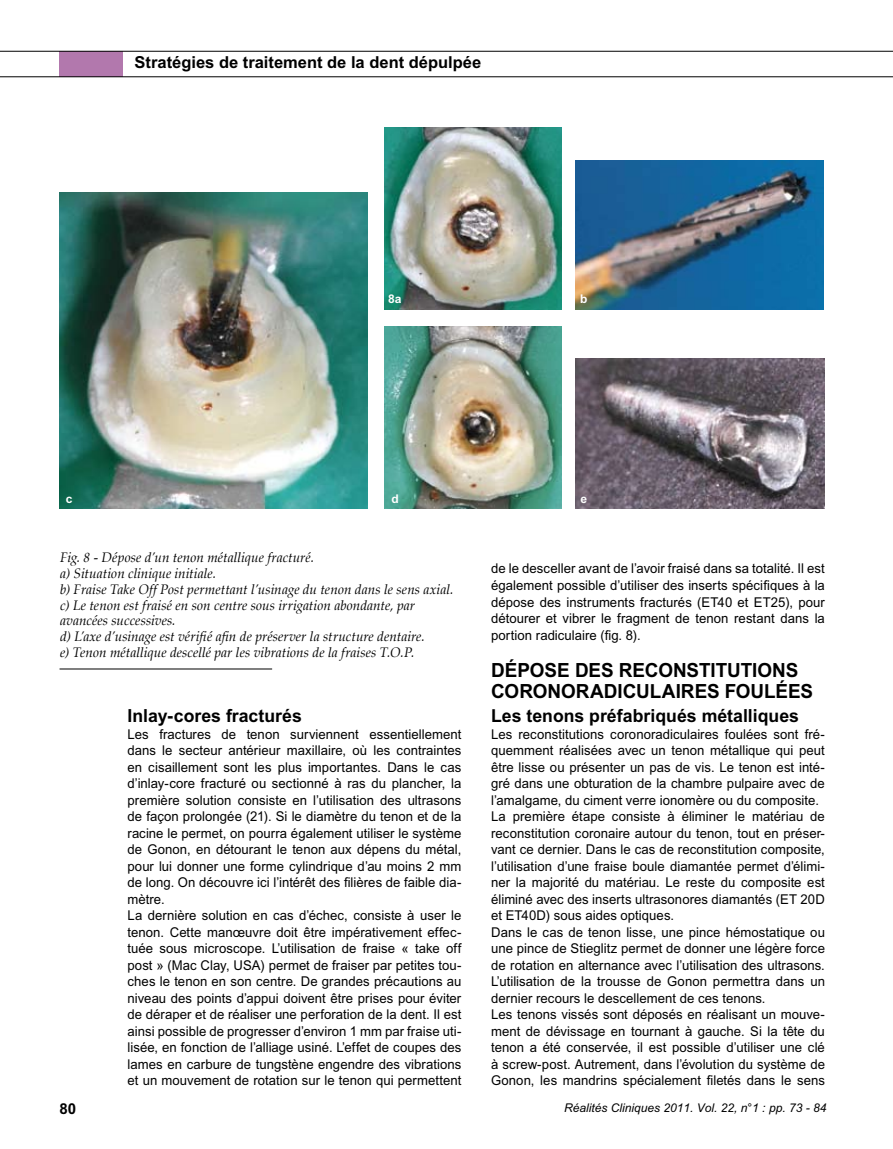
<style>
.page{position:relative;width:893px;height:1149px;background:#fff}
.page>*{position:absolute;margin:0;border:0;box-sizing:border-box;transform-origin:0 0}
.t1{font:700 19.5px "M Arial";color:#000}
.t2{font:700 18px "M Arial";color:#000}
.t3{font:700 16.5px "M Arial";color:#000}
.t4{font:700 15px "M Arial";color:#000}
.t5{font:13.5px/16.5px "M Arial";letter-spacing:.005em;color:#000}
.t6{font:italic 13.5px/15.8px "Palatino";letter-spacing:.005em;color:#000}
.t7{font:italic 12px "M Arial";color:#000}
.t8{font:700 12px "M Arial";color:#fff}
</style>
<div class="page">
<div style="left:60px;top:51px;width:63px;height:26px;background:#b278ad"></div>
<hr style="left:0;top:51px;width:893px;height:1px;background:#000">
<hr style="left:0;top:76px;width:893px;height:1px;background:#000">
<img style="left:385px;top:128px;width:177px;height:181px">
<img style="left:60px;top:192px;width:307px;height:316px">
<img style="left:385px;top:326px;width:177px;height:182px">
<img style="left:575px;top:161px;width:248px;height:148px">
<img style="left:575px;top:359px;width:250px;height:149px">
<hr style="left:60px;top:668px;width:212px;height:1px;background:#000">
<p class="t3" style="left:135px;top:53px;width:348px">Stratégies de traitement de la dent dépulpée</p>
<p class="t8" style="left:388px;top:292px;width:15px">8a</p>
<p class="t8" style="left:580px;top:292px;width:9px">b</p>
<p class="t8" style="left:66px;top:491px;width:8px">c</p>
<p class="t8" style="left:391px;top:491px;width:9px">d</p>
<p class="t8" style="left:580px;top:491px;width:8px">e</p>
<p class="t6" style="left:60px;top:549px;width:395px">Fig. 8 - Dépose d’un tenon métallique fracturé.<br>a) Situation clinique initiale.<br>b) Fraise Take Off Post permettant l’usinage du tenon dans le sens axial. c) Le tenon est fraisé en son centre sous irrigation abondante, par avancées successives.<br>d) L’axe d’usinage est vérifié afin de préserver la structure dentaire.<br>e) Tenon métallique descellé par les vibrations de la fraises T.O.P.</p>
<h2 class="t2" style="left:128px;top:705px;width:176px">Inlay-cores fracturés</h2>
<p class="t5" style="left:128px;top:725px;width:335px">Les fractures de tenon surviennent essentiellement dans le secteur antérieur maxillaire, où les contraintes en cisaillement sont les plus importantes. Dans le cas d’inlay-core fracturé ou sectionné à ras du plancher, la première solution consiste en l’utilisation des ultrasons de façon prolongée (21). Si le diamètre du tenon et de la racine le permet, on pourra également utiliser le système de Gonon, en détourant le tenon aux dépens du métal, pour lui donner une forme cylindrique d’au moins 2 mm de long. On découvre ici l’intérêt des filières de faible dia&shy;mètre.<br>La dernière solution en cas d’échec, consiste à user le tenon. Cette manœuvre doit être impérativement effec&shy;tuée sous microscope. L’utilisation de fraise « take off post » (Mac Clay, USA) permet de fraiser par petites tou&shy;ches le tenon en son centre. De grandes précautions au niveau des points d’appui doivent être prises pour éviter de déraper et de réaliser une perforation de la dent. Il est ainsi possible de progresser d’environ 1 mm par fraise uti&shy;lisée, en fonction de l’alliage usiné. L’effet de coupes des lames en carbure de tungstène engendre des vibrations et un mouvement de rotation sur le tenon qui permettent</p>
<p class="t5" style="left:491px;top:560px;width:335px;text-align:justify">de le desceller avant de l’avoir fraisé dans sa totalité. Il est également possible d’utiliser des inserts spécifiques à la dépose des instruments fracturés (ET40 et ET25), pour détourer et vibrer le fragment de tenon restant dans la portion radiculaire (fig. 8).</p>
<h1 class="t1" style="left:491px;top:658px;width:40px">Dépose</h1>
<h1 class="t1" style="left:575px;top:658px;width:14px">des</h1>
<h1 class="t1" style="left:619px;top:658px;width:13px">reconstitutions</h1>
<h1 class="t1" style="left:491px;top:679px;width:14px">coronoradiculaires</h1>
<h1 class="t1" style="left:725px;top:679px;width:14px">foul</h1>
<h1 class="t1" style="left:775px;top:679px;width:25px">ées</h1>
<h2 class="t2" style="left:491px;top:705px;width:309px">Les tenons préfabriqués métalliques</h2>
<p class="t5" style="left:491px;top:725px;width:335px">Les reconstitutions coronoradiculaires foulées sont fré&shy;quemment réalisées avec un tenon métallique qui peut être lisse ou présenter un pas de vis. Le tenon est inté&shy;gré dans une obturation de la chambre pulpaire avec de l’amalgame, du ciment verre ionomère ou du composite.<br>La première étape consiste à éliminer le matériau de reconstitution coronaire autour du tenon, tout en préser&shy;vant ce dernier. Dans le cas de reconstitution composite, l’utilisation d’une fraise boule diamantée permet d’élimi&shy;ner la majorité du matériau. Le reste du composite est éliminé avec des inserts ultrasonores diamantés (ET 20D et ET40D) sous aides optiques.<br>Dans le cas de tenon lisse, une pince hémostatique ou une pince de Stieglitz permet de donner une légère force de rotation en alternance avec l’utilisation des ultrasons.<br>L’utilisation de la trousse de Gonon permettra dans un dernier recours le descellement de ces tenons.<br>Les tenons vissés sont déposés en réalisant un mouve&shy;ment de dévissage en tournant à gauche. Si la tête du tenon a été conservée, il est possible d’utiliser une clé à screw-post. Autrement, dans l’évolution du système de Gonon, les mandrins spécialement filetés dans le sens</p>
<p class="t4" style="left:60px;top:1099px;width:18px">80</p>
<p class="t7" style="left:564px;top:1100px;width:264px">Réalités Cliniques 2011. Vol. 22, n°1 : pp. 73 - 84</p>
</div>
